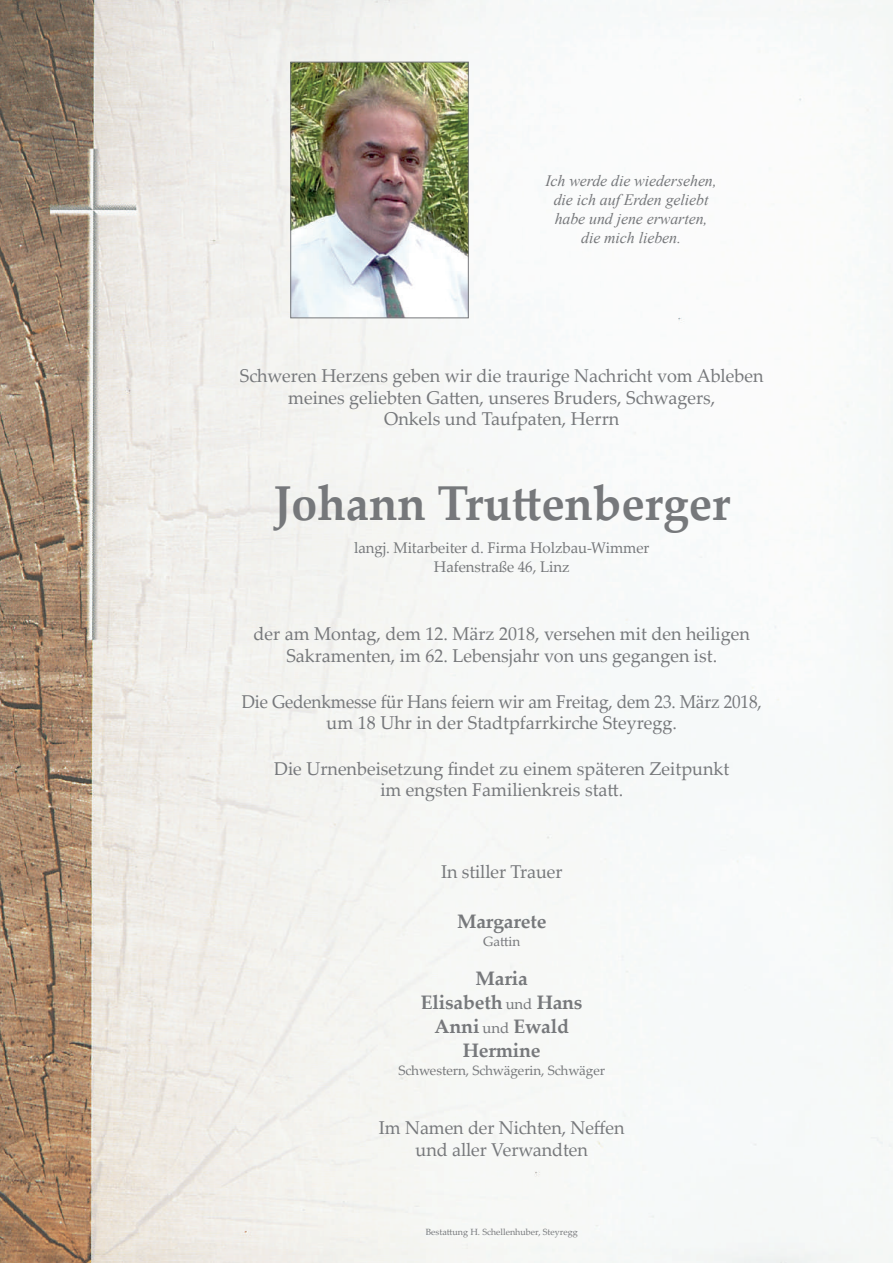
<style>
.page{position:relative;width:893px;height:1263px;background:#fff}
.page>*{position:absolute;margin:0;border:0;box-sizing:border-box;transform-origin:0 0}
.t1{font:700 48.9px "Palatino Linotype";color:#76787b;scale:.95 1}
.t2{font:700 19.5px/24px "Palatino Linotype";letter-spacing:-.01em;color:#76787b;text-align:center}
.t3{font:18.6px/21.6px "Palatino Linotype";color:#76787b;text-align:center}
.t4{font:18.6px/21.6px "Palatino Linotype";color:#76787b;text-align:center;scale:.93 1}
.t5{font:italic 15.9px/19px "Times New Roman";letter-spacing:-.005em;color:#76787b;text-align:center}
.t6{font:15.45px/19.5px "Palatino Linotype";letter-spacing:-.005em;color:#76787b;text-align:center}
.t7{font:13.5px "Palatino Linotype";letter-spacing:-.005em;color:#76787b}
.t8{font:9px "Palatino Linotype";color:#76787b}
.s1{font-weight:400;font-size:15px}
</style>
<div class="page">
<img style="left:0;top:0;width:893px;height:1263px">
<img style="left:292px;top:64px;width:174px;height:252px">
<div style="left:290px;top:62px;width:178px;height:256px;border:1px solid #76787b"></div>
<p class="t5" style="left:545px;top:170px;width:173px">Ich werde die wiedersehen, die ich auf Erden geliebt habe und jene erwarten, die mich lieben.</p>
<p class="t3" style="left:240px;top:364px;width:525px">Schweren Herzens geben wir die traurige Nachricht vom Ableben meines geliebten Gatten, unseres Bruders, Schwagers,<br>Onkels und Taufpaten, Herrn</p>
<h1 class="t1" style="left:273px;top:468px;width:482px">Johann Truttenberger</h1>
<p class="t6" style="left:354px;top:537px;width:297px">langj. Mitarbeiter d. Firma Holzbau-Wimmer<br>Hafenstraße 46, Linz</p>
<p class="t3" style="left:254px;top:622px;width:498px">der am Montag, dem 12. März 2018, versehen mit den heiligen<br>Sakramenten, im 62. Lebensjahr von uns gegangen ist.</p>
<p class="t4" style="left:242px;top:690px;width:561px">Die Gedenkmesse für Hans feiern wir am Freitag, dem 23. März 2018, um 18 Uhr in der Stadtpfarrkirche Steyregg.</p>
<p class="t3" style="left:274px;top:757px;width:457px">Die Urnenbeisetzung findet zu einem späteren Zeitpunkt im engsten Familienkreis statt.</p>
<p class="t3" style="left:441px;top:860px;width:123px">In stiller Trauer</p>
<p class="t2" style="left:457px;top:909px;width:91px">Margarete</p>
<p class="t7" style="left:483px;top:932px;width:38px">Gattin</p>
<p class="t2" style="left:421px;top:965px;width:163px">Maria<br>Elisabeth <span class="s1">und</span> Hans<br>Anni <span class="s1">und</span> Ewald<br>Hermine</p>
<p class="t7" style="left:398px;top:1060px;width:208px">Schwestern, Schwägerin, Schwäger</p>
<p class="t3" style="left:379px;top:1116px;width:247px">Im Namen der Nichten, Neffen und aller Verwandten</p>
<p class="t8" style="left:426px;top:1225px;width:153px">Bestattung H. Schellenhuber, Steyregg</p>
</div>
